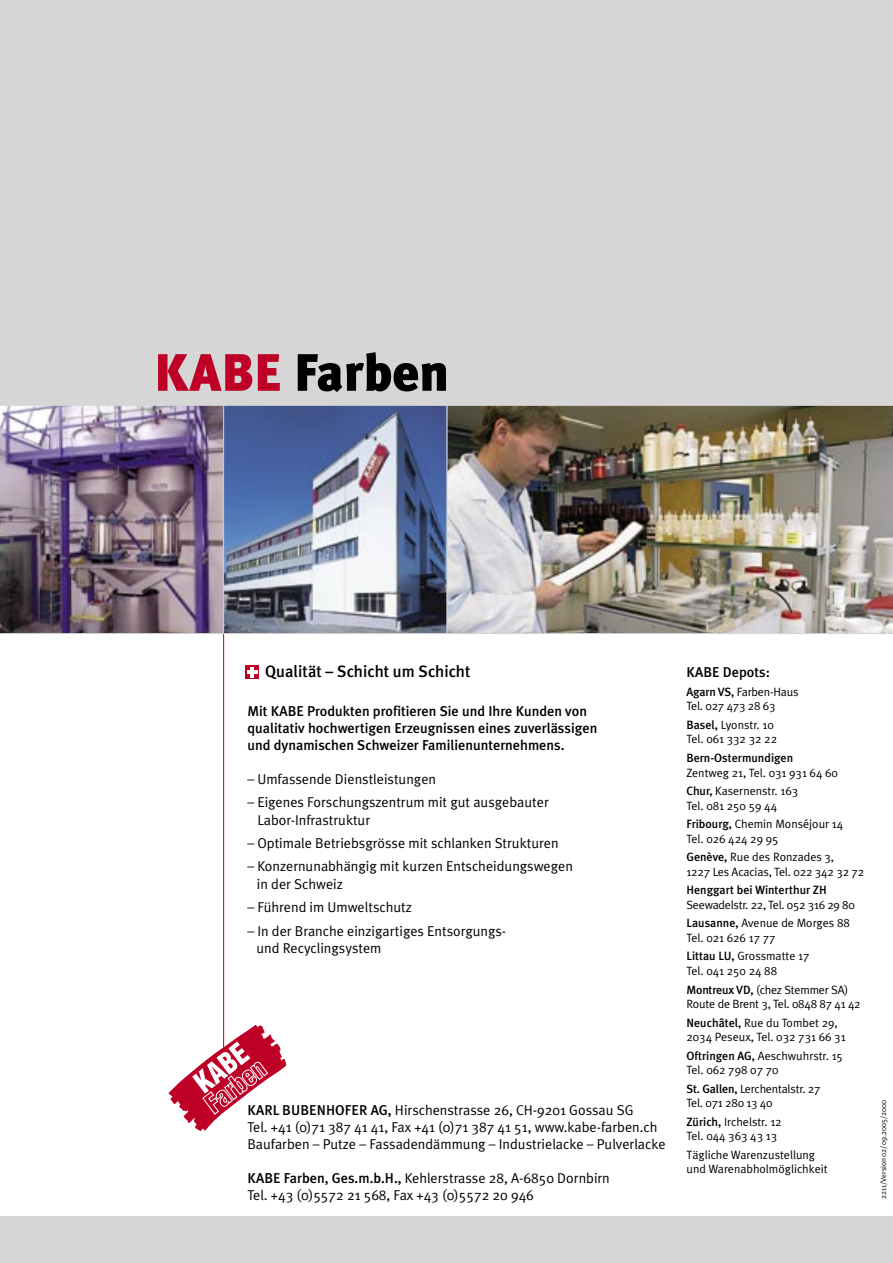
<style>
.page{position:relative;width:893px;height:1263px;background:#fff}
.page>*{position:absolute;margin:0;border:0;box-sizing:border-box;transform-origin:0 0}
.t1{font:900 52.5px "Meta Plus";color:#000}
.t2{font:500 16.5px "Meta Plus";color:#000}
.t3{font:14.25px/17.1px "Meta Plus Normal";color:#000}
.t4{font:500 14.25px/17.1px "Meta Plus";color:#000}
.t5{font:12px/14.4px "Meta Plus Normal";color:#000}
.t6{font:12px/14.4px "Meta Plus Normal";letter-spacing:-.02em;color:#000}
.t7{font:7.5px "Meta Plus Normal";color:#000}
.s1{color:#be0027}
.s2{font-family:"Meta Plus";font-weight:500}
</style>
<div class="page">
<hr style="left:223px;top:594px;width:1px;height:470px;background:#be0027">
<svg style="left:168px;top:1025px;width:118px;height:106px"></svg>
<div style="left:0;top:0;width:893px;height:603px;background:#d6d6d6"></div>
<div style="left:0;top:1216px;width:893px;height:47px;background:#d6d6d6"></div>
<img style="left:225px;top:407px;width:220px;height:225px">
<img style="left:447px;top:405px;width:446px;height:229px">
<img style="left:0;top:405px;width:223px;height:229px">
<div style="left:223px;top:405px;width:224px;height:229px;border:1px solid #d6d6d6"></div>
<div style="left:245px;top:665px;width:14px;height:14px;background:#be0027"></div>
<svg style="left:247px;top:667px;width:11px;height:10px"></svg>
<p class="t1" style="left:154px;top:342px;width:297px"><span class="s1">KABE</span> Farben</p>
<p class="t2" style="left:265px;top:662px;width:207px">Qualität – Schicht um Schicht</p>
<p class="t4" style="left:247px;top:702px;width:352px">Mit KABE Produkten profitieren Sie und Ihre Kunden von qualitativ hochwertigen Erzeugnissen eines zuverlässigen und dynamischen Schweizer Familienunternehmens.</p>
<p class="t3" style="left:247px;top:770px;width:190px">– Umfassende Dienstleistungen</p>
<p class="t3" style="left:257px;top:794px;width:293px;text-indent:-10px">– Eigenes Forschungszentrum mit gut ausgebauter<br>Labor-Infrastruktur</p>
<p class="t3" style="left:247px;top:834px;width:313px">– Optimale Betriebsgrösse mit schlanken Strukturen</p>
<p class="t3" style="left:247px;top:858px;width:327px">– Konzernunabhängig mit kurzen Entscheidungswegen</p>
<p class="t3" style="left:257px;top:875px;width:87px">in der Schweiz</p>
<p class="t3" style="left:247px;top:898px;width:166px">– Führend im Umweltschutz</p>
<p class="t3" style="left:256px;top:922px;width:251px;text-indent:-9px">– In der Branche einzigartiges Entsorgungs&shy;und Recyclingsystem</p>
<p class="t3" style="left:247px;top:1101px;width:388px"><span class="s2">KARL BUBENHOFER AG,</span> Hirschenstrasse 26, CH-9201 Gossau SG</p>
<p class="t3" style="left:247px;top:1118px;width:412px">Tel. +41 (0)71 387 41 41, Fax +41 (0)71 387 41 51, www.kabe-farben.ch</p>
<p class="t3" style="left:247px;top:1135px;width:420px">Baufarben – Putze – Fassadendämmung – Industrielacke – Pulverlacke</p>
<p class="t3" style="left:247px;top:1169px;width:364px"><span class="s2">KABE Farben, Ges.m.b.H.,</span> Kehlerstrasse 28, A-6850 Dornbirn<br>Tel. +43 (0)5572 21 568, Fax +43 (0)5572 20 946</p>
<p class="t4" style="left:686px;top:664px;width:85px">KABE Depots:</p>
<p class="t5" style="left:686px;top:684px;width:114px"><span class="s2">Agarn VS,</span> Farben-Haus<br>Tel. 027 473 28 63</p>
<p class="t5" style="left:686px;top:717px;width:92px"><span class="s2">Basel,</span> Lyonstr. 10<br>Tel. 061 332 32 22</p>
<p class="t5" style="left:686px;top:751px;width:153px"><span class="s2">Bern-Ostermundigen<br></span>Zentweg 21, Tel. 031 931 64 60</p>
<p class="t5" style="left:686px;top:784px;width:113px"><span class="s2">Chur,</span> Kasernenstr. 163<br>Tel. 081 250 59 44</p>
<p class="t5" style="left:686px;top:817px;width:158px"><span class="s2">Fribourg,</span> Chemin Monséjour 14<br>Tel. 026 424 29 95</p>
<p class="t5" style="left:686px;top:850px;width:179px"><span class="s2">Genève,</span> Rue des Ronzades 3,<br>1227 Les Acacias, Tel. 022 342 32 72</p>
<p class="t6" style="left:686px;top:883px;width:170px"><span class="s2">Henggart bei Winterthur ZH<br></span>Seewadelstr. 22, Tel. 052 316 29 80</p>
<p class="t5" style="left:686px;top:916px;width:165px"><span class="s2">Lausanne,</span> Avenue de Morges 88<br>Tel. 021 626 17 77</p>
<p class="t5" style="left:686px;top:949px;width:125px"><span class="s2">Littau LU,</span> Grossmatte 17<br>Tel. 041 250 24 88</p>
<p class="t5" style="left:686px;top:982px;width:176px"><span class="s2">Montreux VD,</span> (chez Stemmer SA)<br>Route de Brent 3, Tel. 0848 87 41 42</p>
<p class="t5" style="left:686px;top:1015px;width:161px"><span class="s2">Neuchâtel,</span> Rue du Tombet 29,<br>2034 Peseux, Tel. 032 731 66 31</p>
<p class="t5" style="left:686px;top:1048px;width:158px"><span class="s2">Oftringen AG,</span> Aeschwuhrstr. 15<br>Tel. 062 798 07 70</p>
<p class="t5" style="left:686px;top:1081px;width:136px"><span class="s2">St. Gallen,</span> Lerchentalstr. 27<br>Tel. 071 280 13 40</p>
<p class="t5" style="left:686px;top:1114px;width:97px"><span class="s2">Zürich,</span> Irchelstr. 12<br>Tel. 044 363 43 13</p>
<p class="t5" style="left:686px;top:1147px;width:143px">Tägliche Warenzustellung und Warenabholmöglichkeit</p>
<p class="t7" style="left:879px;top:1199px;width:101px;rotate:-90deg">2211/Version 02/09.2005/2000</p>
</div>
